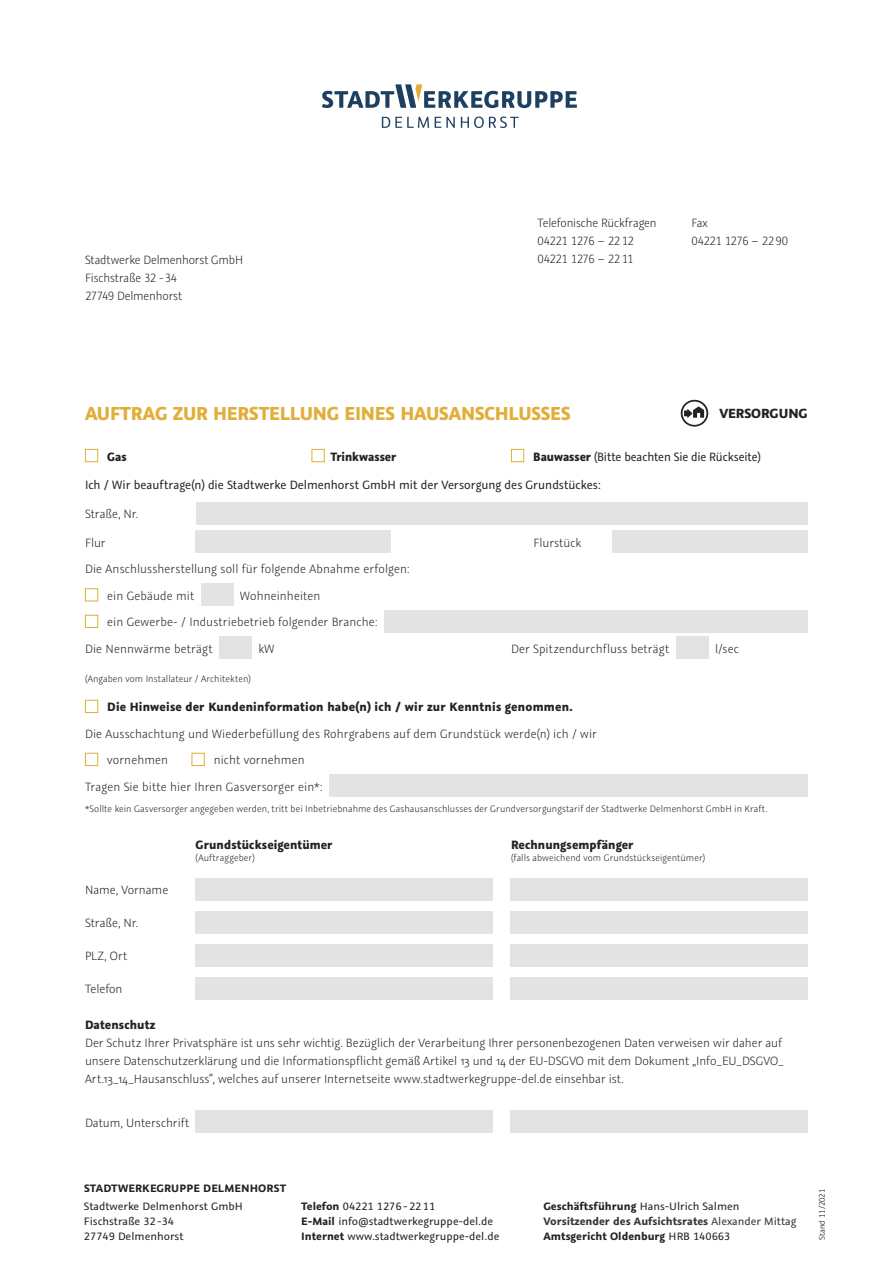
<style>
.page{position:relative;width:893px;height:1263px;background:#fff}
.page>*{position:absolute;margin:0;border:0;box-sizing:border-box;transform-origin:0 0}
.t1{font:700 21px "Graublau Sans Display";letter-spacing:-.01em;color:#e1ae39}
.t2{font:700 14.85px "Graublau Sans Display";color:#232323}
.t3{font:300 13.5px/26.5px "Graublau Sans Display";letter-spacing:.01em;color:#232323}
.t4{font:700 13.5px "Graublau Sans Display";letter-spacing:.015em;color:#232323}
.t5{font:13.5px/28.8px "Graublau Sans Display";color:#232323}
.t6{font:300 13.5px/18px "Graublau Sans Display";letter-spacing:-.01em;color:#232323}
.t7{font:300 13.5px/18px "Graublau Sans Display";letter-spacing:-.025em;color:#232323}
.t8{font:300 13.5px "Graublau Sans Display";letter-spacing:-.035em;color:#232323}
.t9{font:12px/15px "Graublau Sans";color:#232323}
.t10{font:700 12px/15px "Graublau Sans";color:#232323}
.t11{font:300 10.5px "Graublau Sans Display";letter-spacing:.01em;color:#232323}
.t12{font:300 9px "Graublau Sans Display";color:#000}
.s1{font-weight:700}
.s2{font-weight:400}
.s3{color:#363636}
.s4{font-weight:400;color:#363636}
</style>
<div class="page">
<div style="left:85px;top:449px;width:13px;height:13px;background:#fff;border:1px solid #e1ae39"></div>
<div style="left:312px;top:449px;width:13px;height:13px;background:#fff;border:1px solid #e1ae39"></div>
<div style="left:511px;top:449px;width:13px;height:13px;background:#fff;border:1px solid #e1ae39"></div>
<div style="left:196px;top:502px;width:612px;height:22px;background:#e3e3e3"></div>
<div style="left:196px;top:531px;width:195px;height:22px;background:#e3e3e3"></div>
<div style="left:612px;top:531px;width:196px;height:22px;background:#e3e3e3"></div>
<div style="left:85px;top:588px;width:13px;height:13px;background:#fff;border:1px solid #e1ae39"></div>
<div style="left:201px;top:584px;width:33px;height:22px;background:#e3e3e3"></div>
<div style="left:85px;top:615px;width:13px;height:13px;background:#fff;border:1px solid #e1ae39"></div>
<div style="left:384px;top:610px;width:424px;height:22px;background:#e3e3e3"></div>
<div style="left:219px;top:637px;width:33px;height:22px;background:#e3e3e3"></div>
<div style="left:676px;top:637px;width:32px;height:22px;background:#e3e3e3"></div>
<div style="left:85px;top:700px;width:13px;height:13px;background:#fff;border:1px solid #e1ae39"></div>
<div style="left:85px;top:753px;width:13px;height:13px;background:#fff;border:1px solid #e1ae39"></div>
<div style="left:192px;top:753px;width:13px;height:13px;background:#fff;border:1px solid #e1ae39"></div>
<div style="left:329px;top:775px;width:479px;height:22px;background:#e3e3e3"></div>
<div style="left:196px;top:878px;width:297px;height:22px;background:#e3e3e3"></div>
<div style="left:510px;top:878px;width:298px;height:22px;background:#e3e3e3"></div>
<div style="left:196px;top:911px;width:297px;height:22px;background:#e3e3e3"></div>
<div style="left:510px;top:911px;width:298px;height:22px;background:#e3e3e3"></div>
<div style="left:196px;top:944px;width:297px;height:22px;background:#e3e3e3"></div>
<div style="left:510px;top:944px;width:298px;height:22px;background:#e3e3e3"></div>
<div style="left:196px;top:977px;width:297px;height:22px;background:#e3e3e3"></div>
<div style="left:510px;top:977px;width:298px;height:22px;background:#e3e3e3"></div>
<div style="left:196px;top:1110px;width:297px;height:22px;background:#e3e3e3"></div>
<div style="left:510px;top:1110px;width:298px;height:22px;background:#e3e3e3"></div>
<svg style="left:681px;top:400px;width:27px;height:27px"></svg>
<svg style="left:322px;top:84px;width:254px;height:24px"></svg>
<svg style="left:382px;top:117px;width:137px;height:11px"></svg>
<p class="t6" style="left:537px;top:214px;width:121px">Telefonische Rückfragen<br>04221 1276 – 2212</p>
<p class="t3" style="left:85px;top:246px;width:160px">Stadtwerke Delmenhorst GmbH</p>
<p class="t8" style="left:537px;top:251px;width:98px">04221 1276 – 2211</p>
<p class="t6" style="left:85px;top:269px;width:99px">Fischstraße 32 -34<br>27749 Delmenhorst</p>
<p class="t7" style="left:691px;top:214px;width:98px">Fax<br>04221 1276 – 2290</p>
<h1 class="t1" style="left:85px;top:400px;width:487px">AUFTRAG ZUR HERSTELLUNG EINES HAUSANSCHLUSSES</h1>
<p class="t4" style="left:107px;top:447px;width:21px">Gas</p>
<p class="t4" style="left:330px;top:447px;width:67px">Trinkwasser</p>
<p class="t2" style="left:719px;top:404px;width:90px">VERSORGUNG</p>
<p class="t5" style="left:85px;top:442px;width:677px;text-indent:448px"><span class="s1">Bauwasser</span> (Bitte beachten Sie die Rückseite)<br>Ich / Wir beauftrage(n) die Stadtwerke Delmenhorst GmbH mit der Versorgung des Grundstückes:</p>
<p class="t3" style="left:85px;top:499px;width:55px;line-height:28.8px">Straße, Nr.<br>Flur</p>
<p class="t3" style="left:533px;top:529px;width:49px">Flurstück</p>
<p class="t3" style="left:107px;top:556px;width:304px;text-indent:-22px">Die Anschlussherstellung soll für folgende Abnahme erfolgen: ein Gebäude mit</p>
<p class="t3" style="left:240px;top:582px;width:82px">Wohneinheiten</p>
<p class="t3" style="left:107px;top:609px;width:272px">ein Gewerbe- / Industriebetrieb folgender Branche:</p>
<p class="t3" style="left:85px;top:635px;width:129px">Die Nennwärme beträgt</p>
<p class="t3" style="left:258px;top:635px;width:18px">kW</p>
<p class="t3" style="left:511px;top:635px;width:159px">Der Spitzendurchfluss beträgt</p>
<p class="t3" style="left:715px;top:635px;width:25px">l/sec</p>
<p class="t11" style="left:85px;top:673px;width:167px">(Angaben vom Installateur / Architekten)</p>
<p class="t4" style="left:107px;top:698px;width:467px">Die Hinweise der Kundeninformation habe(n) ich / wir zur Kenntnis genommen.</p>
<p class="t3" style="left:107px;top:720px;width:491px;text-indent:-22px">Die Ausschachtung und Wiederbefüllung des Rohrgrabens auf dem Grundstück werde(n) ich / wir vornehmen</p>
<p class="t3" style="left:85px;top:747px;width:239px;text-indent:129px">nicht vornehmen<br>Tragen Sie bitte hier Ihren Gasversorger ein*:</p>
<p class="t11" style="left:85px;top:802px;width:684px">*Sollte kein Gasversorger angegeben werden, tritt bei Inbetriebnahme des Gashausanschlusses der Grundversorgungstarif der Stadtwerke Delmenhorst GmbH in Kraft.</p>
<p class="t4" style="left:196px;top:836px;width:139px">Grundstückseigentümer</p>
<p class="t4" style="left:511px;top:836px;width:124px">Rechnungsempfänger</p>
<p class="t11" style="left:196px;top:852px;width:61px">(Auftraggeber)</p>
<p class="t11" style="left:511px;top:852px;width:196px">(falls abweichend vom Grundstückseigentümer)</p>
<p class="t3" style="left:85px;top:877px;width:85px">Name, Vorname</p>
<p class="t3" style="left:85px;top:910px;width:55px">Straße, Nr.</p>
<p class="t3" style="left:85px;top:943px;width:44px">PLZ, Ort</p>
<p class="t3" style="left:85px;top:976px;width:39px">Telefon</p>
<p class="t4" style="left:85px;top:1015px;width:72px">Datenschutz</p>
<p class="t3" style="left:85px;top:1033px;width:700px;line-height:18px;text-align:justify">Der Schutz Ihrer Privatsphäre ist uns sehr wichtig. Bezüglich der Verarbeitung Ihrer personenbezogenen Daten verweisen wir daher auf unsere Datenschutzerklärung und die Informationspflicht gemäß Artikel 13 und 14 der EU-DSGVO mit dem Dokument „Info_EU_DSGVO_ Art.13_14_Hausanschluss“, welches auf unserer Internetseite www.stadtwerkegruppe-del.de einsehbar ist.</p>
<p class="t3" style="left:85px;top:1109px;width:106px">Datum, Unterschrift</p>
<p class="t10" style="left:84px;top:1181px;width:204px">STADTWERKEGRUPPE DELMENHORST</p>
<p class="t9" style="left:84px;top:1198px;width:160px">Stadtwerke Delmenhorst GmbH<br>Fischstraße 32-34<br>27749 Delmenhorst</p>
<p class="t9" style="left:301px;top:1198px;width:200px"><span class="s1">Telefon</span> 04221 1276-2211<br><span class="s1">E-Mail</span> info@stadtwerkegruppe-del.de<br><span class="s1">Internet</span> www.stadtwerkegruppe-del.de</p>
<p class="t10" style="left:543px;top:1198px;width:254px">Geschäftsführung <span class="s2">Hans-Ulrich Salmen<br></span><span class="s3">Vorsitzender des Aufsichtsrates</span> <span class="s4">Alexander Mittag<br></span>Amtsgericht Oldenburg <span class="s2">HRB 140663</span></p>
<p class="t12" style="left:817px;top:1239px;width:52px;rotate:-90deg">Stand 11/2021</p>
</div>
